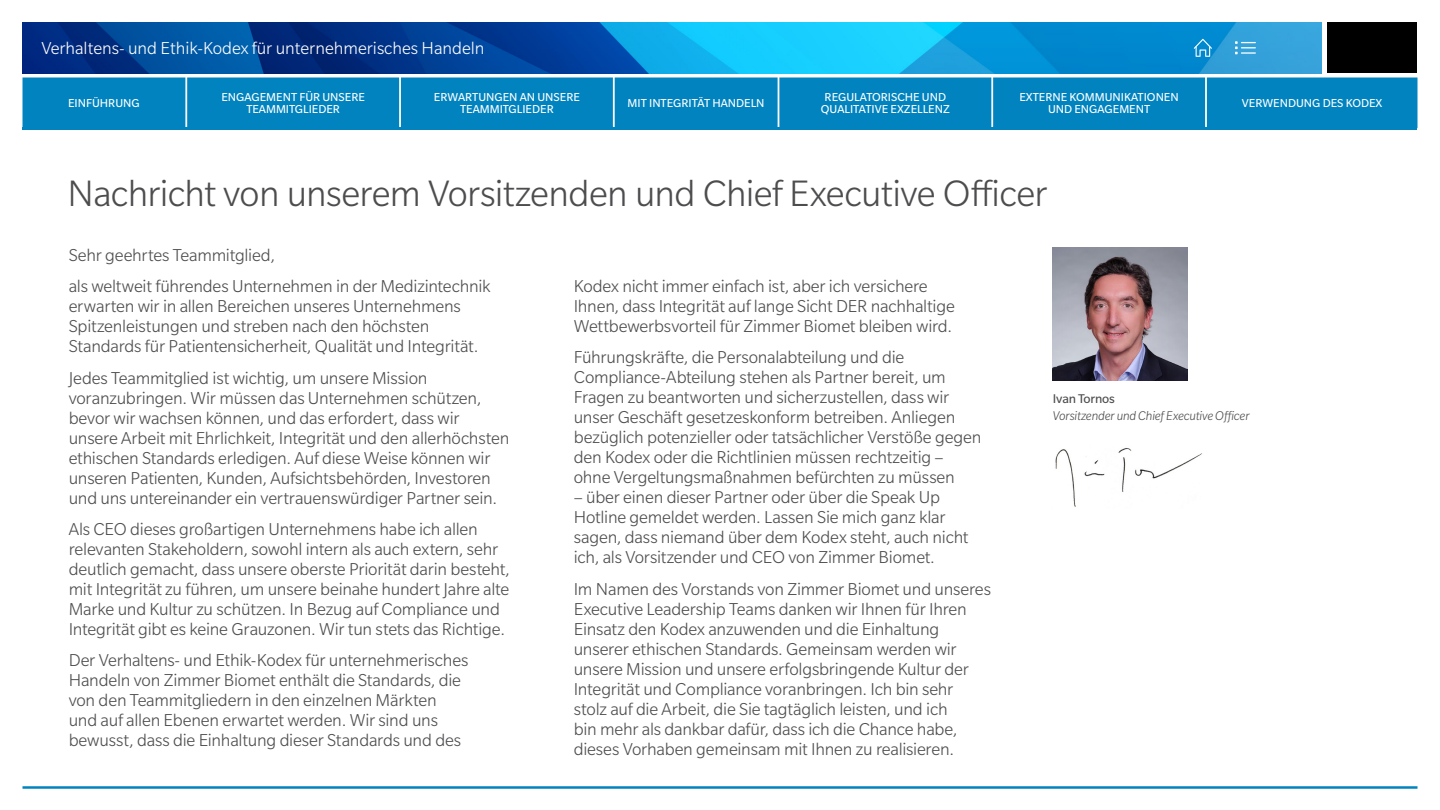
<style>
.page{position:relative;width:1440px;height:810px;background:#fff}
.page>*{position:absolute;margin:0;border:0;box-sizing:border-box;transform-origin:0 0}
.t1{font:300 40px "Slate Pro";letter-spacing:-.015em;color:#4d4d4f}
.t2{font:300 18.75px/20px "Slate Pro";letter-spacing:-.01em;color:#4d4d4f}
.t3{font:300 18.75px "Slate Pro";color:#fff}
.t4{font:italic 300 13.75px "Slate Pro";letter-spacing:-.01em;color:#4d4d4f}
.t5{font:13.75px "Slate Pro";letter-spacing:-.01em;color:#4d4d4f}
.t6{font:12.5px/12.5px "Slate Pro";color:#fff;text-align:center}
</style>
<div class="page">
<img style="left:22px;top:22px;width:1300px;height:51px">
<div style="left:1328px;top:22px;width:90px;height:51px;background:#000"></div>
<svg style="left:1194px;top:39px;width:18px;height:18px"></svg>
<div style="left:23px;top:78px;width:162px;height:50px;background:#0083bf"></div>
<div style="left:615px;top:78px;width:162px;height:50px;background:#0083bf"></div>
<div style="left:188px;top:78px;width:211px;height:50px;background:#0083bf"></div>
<div style="left:780px;top:78px;width:211px;height:50px;background:#0083bf"></div>
<div style="left:402px;top:78px;width:210px;height:50px;background:#0083bf"></div>
<div style="left:401px;top:78px;width:212px;height:50px;border:1px solid #0083bf"></div>
<div style="left:994px;top:78px;width:210px;height:50px;background:#0083bf"></div>
<div style="left:993px;top:78px;width:212px;height:50px;border:1px solid #0083bf"></div>
<div style="left:1208px;top:78px;width:209px;height:50px;background:#0083bf"></div>
<div style="left:1207px;top:78px;width:211px;height:50px;border:1px solid #0083bf"></div>
<svg style="left:1235px;top:41px;width:21px;height:13px"></svg>
<hr style="left:22px;top:786px;width:1396px;height:3px;background:#0083bf">
<hr style="left:22px;top:127px;width:1396px;height:2px;background:#0083bf">
<img style="left:1053px;top:248px;width:135px;height:133px">
<img style="left:1055px;top:448px;width:147px;height:59px">
<p class="t3" style="left:41px;top:38px;width:445px">Verhaltens- und Ethik-Kodex für unternehmerisches Handeln</p>
<p class="t6" style="left:221px;top:90px;width:145px">ENGAGEMENT FÜR UNSERE<br>TEAMMITGLIEDER</p>
<p class="t6" style="left:821px;top:90px;width:130px">REGULATORISCHE UND<br>QUALITATIVE EXZELLENZ</p>
<p class="t6" style="left:434px;top:90px;width:147px">ERWARTUNGEN AN UNSERE<br>TEAMMITGLIEDER</p>
<p class="t6" style="left:1019px;top:90px;width:161px">EXTERNE KOMMUNIKATIONEN<br>UND ENGAGEMENT</p>
<p class="t6" style="left:1242px;top:97px;width:142px">VERWENDUNG DES KODEX</p>
<p class="t6" style="left:68px;top:97px;width:73px">EINFÜHRUNG</p>
<p class="t6" style="left:628px;top:97px;width:138px">MIT INTEGRITÄT HANDELN</p>
<h1 class="t1" style="left:68px;top:173px;width:982px">Nachricht von unserem Vorsitzenden und Chief Executive Officer</h1>
<p class="t2" style="left:69px;top:239px;width:423px;line-height:31.2px">Sehr geehrtes Teammitglied,<br>als weltweit führendes Unternehmen in der Medizintechnik</p>
<p class="t2" style="left:69px;top:296px;width:411px">erwarten wir in allen Bereichen unseres Unternehmens<br>Spitzenleistungen und streben nach den höchsten<br>Standards für Patientensicherheit, Qualität und Integrität.</p>
<p class="t2" style="left:69px;top:367px;width:442px">Jedes Teammitglied ist wichtig, um unsere Mission voranzubringen. Wir müssen das Unternehmen schützen, bevor wir wachsen können, und das erfordert, dass wir unsere Arbeit mit Ehrlichkeit, Integrität und den allerhöchsten ethischen Standards erledigen. Auf diese Weise können wir unseren Patienten, Kunden, Aufsichtsbehörden, Investoren und uns untereinander ein vertrauenswürdiger Partner sein.</p>
<p class="t2" style="left:69px;top:519px;width:443px">Als CEO dieses großartigen Unternehmens habe ich allen relevanten Stakeholdern, sowohl intern als auch extern, sehr deutlich gemacht, dass unsere oberste Priorität darin besteht, mit Integrität zu führen, um unsere beinahe hundert Jahre alte Marke und Kultur zu schützen. In Bezug auf Compliance und Integrität gibt es keine Grauzonen. Wir tun stets das Richtige.</p>
<p class="t2" style="left:69px;top:650px;width:401px">Der Verhaltens- und Ethik-Kodex für unternehmerisches Handeln von Zimmer Biomet enthält die Standards, die von den Teammitgliedern in den einzelnen Märkten und auf allen Ebenen erwartet werden. Wir sind uns bewusst, dass die Einhaltung dieser Standards und des</p>
<p class="t2" style="left:574px;top:276px;width:383px">Kodex nicht immer einfach ist, aber ich versichere<br>Ihnen, dass Integrität auf lange Sicht DER nachhaltige<br>Wettbewerbsvorteil für Zimmer Biomet bleiben wird.</p>
<p class="t2" style="left:574px;top:347px;width:409px">Führungskräfte, die Personalabteilung und die Compliance-Abteilung stehen als Partner bereit, um Fragen zu beantworten und sicherzustellen, dass wir unser Geschäft gesetzeskonform betreiben. Anliegen bezüglich potenzieller oder tatsächlicher Verstöße gegen den Kodex oder die Richtlinien müssen rechtzeitig – ohne Vergeltungsmaßnahmen befürchten zu müssen</p>
<p class="t2" style="left:574px;top:487px;width:396px">– über einen dieser Partner oder über die Speak Up Hotline gemeldet werden. Lassen Sie mich ganz klar sagen, dass niemand über dem Kodex steht, auch nicht ich, als Vorsitzender und CEO von Zimmer Biomet.</p>
<p class="t2" style="left:574px;top:579px;width:419px">Im Namen des Vorstands von Zimmer Biomet und unseres Executive Leadership Teams danken wir Ihnen für Ihren Einsatz den Kodex anzuwenden und die Einhaltung unserer ethischen Standards. Gemeinsam werden wir unsere Mission und unsere erfolgsbringende Kultur der Integrität und Compliance voranbringen. Ich bin sehr stolz auf die Arbeit, die Sie tagtäglich leisten, und ich<br>bin mehr als dankbar dafür, dass ich die Chance habe, dieses Vorhaben gemeinsam mit Ihnen zu realisieren.</p>
<p class="t5" style="left:1053px;top:391px;width:64px">Ivan Tornos</p>
<p class="t4" style="left:1053px;top:408px;width:198px">Vorsitzender und Chief Executive Officer</p>
</div>
